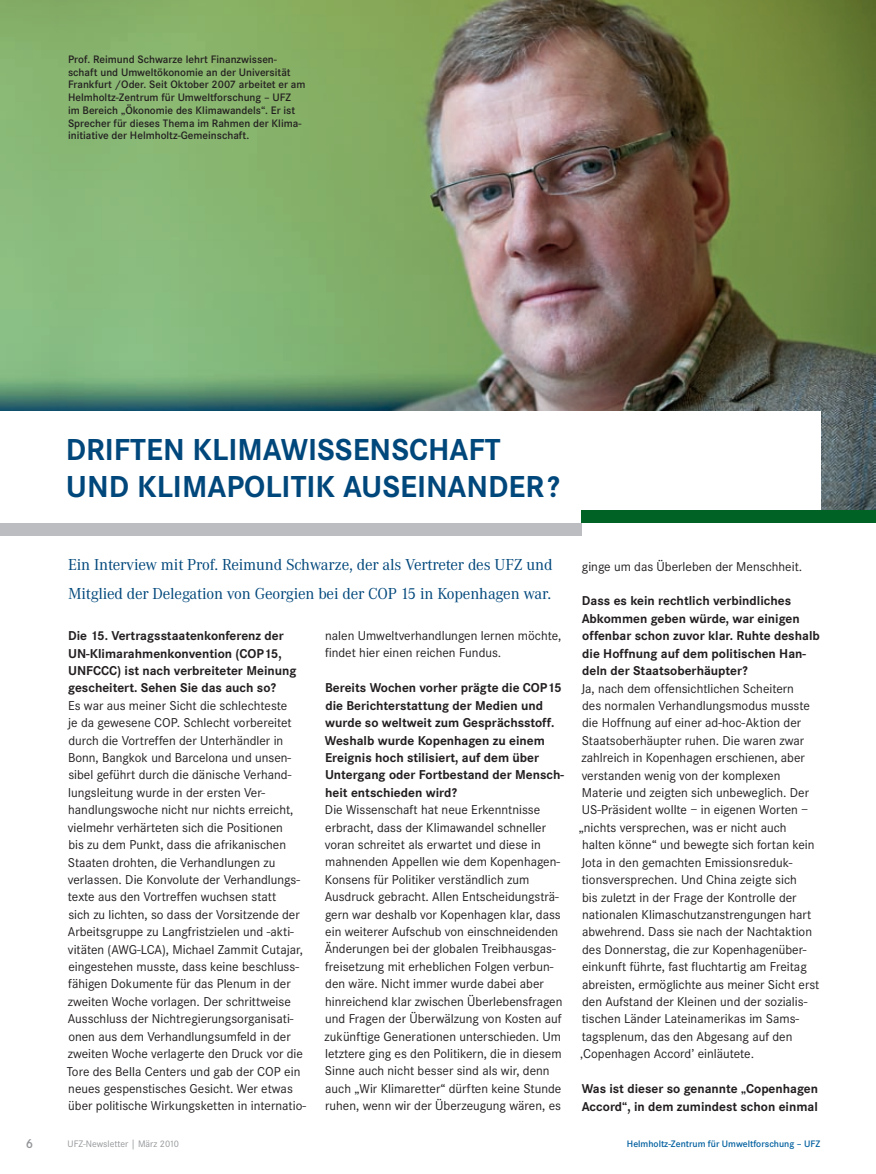
<style>
.page{position:relative;width:876px;height:1174px;background:#fff}
.page>*{position:absolute;margin:0;border:0;box-sizing:border-box;transform-origin:0 0}
.t1{font:700 31.5px "Corporate S";color:#00477b}
.t2{font:16.5px/28.5px "Corporate A";letter-spacing:-.01em;color:#00477b}
.t3{font:600 13.5px "Corporate S";color:#939598}
.t4{font:13.35px/17.4px "Corporate S";color:#231f20}
.t5{font:700 13.35px/17.4px "Corporate S";color:#231f20}
.t6{font:600 11.25px/12.8px "Corporate S";color:#231f20}
.t7{font:600 9.75px "Corporate S";color:#005f9f}
.t8{font:9.75px "Corporate S";color:#939598}
</style>
<div class="page">
<img style="left:0;top:0;width:876px;height:510px">
<div style="left:0;top:411px;width:821px;height:115px;background:#fff"></div>
<div style="left:582px;top:510px;width:294px;height:13px;background:#006224"></div>
<div style="left:0;top:523px;width:582px;height:12px;background:#bcbdc0"></div>
<p class="t6" style="left:68px;top:53px;width:239px">Prof. Reimund Schwarze lehrt Finanzwissen&shy;schaft und Umweltökonomie an der Universität Frankfurt /Oder. Seit Oktober 2007 arbeitet er am Helmholtz-Zentrum für Umweltforschung – UFZ im Bereich „Ökonomie des Klimawandels“. Er ist Sprecher für dieses Thema im Rahmen der Klima&shy;initiative der Helmholtz-Gemeinschaft.</p>
<h1 class="t1" style="left:66px;top:431px;width:66px">Driften</h1>
<h1 class="t1" style="left:193px;top:431px;width:69px">Klimaw</h1>
<h1 class="t1" style="left:308px;top:431px;width:29px">issensc</h1>
<h1 class="t1" style="left:428px;top:431px;width:40px">haft</h1>
<h1 class="t1" style="left:66px;top:469px;width:137px">un d Klimap</h1>
<h1 class="t1" style="left:244px;top:469px;width:119px">olitik ause</h1>
<h1 class="t1" style="left:417px;top:469px;width:30px">inan</h1>
<h1 class="t1" style="left:488px;top:469px;width:73px">der?</h1>
<p class="t2" style="left:68px;top:551px;width:486px">Ein Interview mit Prof. Reimund Schwarze, der als Vertreter des UFZ und<br>Mitglied der Delegation von Georgien bei der COP 15 in Kopenhagen war.</p>
<p class="t5" style="left:68px;top:627px;width:230px">Die 15. Vertragsstaatenkonferenz der UN-Klimarahmenkonvention (COP15, UNFCCC) ist nach verbreiteter Meinung gescheitert. Sehen Sie das auch so?</p>
<p class="t4" style="left:67px;top:697px;width:241px">Es war aus meiner Sicht die schlechteste<br>je da gewesene COP. Schlecht vorbereitet durch die Vortreffen der Unterhändler in Bonn, Bangkok und Barcelona und unsen&shy;sibel geführt durch die dänische Verhand&shy;lungsleitung wurde in der ersten Ver&shy;handlungswoche nicht nur nichts erreicht, vielmehr verhärteten sich die Positionen<br>bis zu dem Punkt, dass die afrikanischen Staaten drohten, die Verhandlungen zu verlassen. Die Konvolute der Verhandlungs&shy;texte aus den Vortreffen wuchsen statt<br>sich zu lichten, so dass der Vorsitzende der Arbeitsgruppe zu Langfristzielen und -akti&shy;vitäten (AWG-LCA), Michael Zammit Cutajar, eingestehen musste, dass keine beschluss&shy;fähigen Dokumente für das Plenum in der zweiten Woche vorlagen. Der schrittweise Ausschluss der Nichtregierungsorganisati&shy;onen aus dem Verhandlungsumfeld in der zweiten Woche verlagerte den Druck vor die Tore des Bella Centers und gab der COP ein neues gespenstisches Gesicht. Wer etwas über politische Wirkungsketten in internatio-</p>
<p class="t4" style="left:325px;top:627px;width:238px">nalen Umweltverhandlungen lernen möchte, findet hier einen reichen Fundus.</p>
<p class="t5" style="left:325px;top:679px;width:241px">Bereits Wochen vorher prägte die COP15 die Berichterstattung der Medien und wurde so weltweit zum Gesprächsstoff.<br>Weshalb wurde Kopenhagen zu einem Ereignis hoch stilisiert, auf dem über Untergang oder Fortbestand der Mensch&shy;heit entschieden wird?</p>
<p class="t4" style="left:325px;top:801px;width:239px">Die Wissenschaft hat neue Erkenntnisse erbracht, dass der Klimawandel schneller voran schreitet als erwartet und diese in mahnenden Appellen wie dem Kopenhagen-Konsens für Politiker verständlich zum Ausdruck gebracht. Allen Entscheidungsträ&shy;gern war deshalb vor Kopenhagen klar, dass ein weiterer Aufschub von einschneidenden Änderungen bei der globalen Treibhausgas&shy;freisetzung mit erheblichen Folgen verbun&shy;den wäre. Nicht immer wurde dabei aber hinreichend klar zwischen Überlebensfragen und Fragen der Überwälzung von Kosten auf zukünftige Generationen unterschieden. Um letztere ging es den Politikern, die in diesem Sinne auch nicht besser sind als wir, denn auch „Wir Klimaretter“ dürften keine Stunde ruhen, wenn wir der Überzeugung wären, es</p>
<p class="t4" style="left:582px;top:558px;width:222px">ginge um das Überleben der Menschheit.</p>
<p class="t5" style="left:582px;top:592px;width:240px">Dass es kein rechtlich verbindliches Abkommen geben würde, war einigen offenbar schon zuvor klar. Ruhte deshalb die Hoffnung auf dem politischen Han&shy;deln der Staatsoberhäupter?</p>
<p class="t4" style="left:579px;top:679px;width:242px">Ja, nach dem offensichtlichen Scheitern<br>des normalen Verhandlungsmodus musste die Hoffnung auf einer ad-hoc-Aktion der Staatsoberhäupter ruhen. Die waren zwar zahlreich in Kopenhagen erschienen, aber verstanden wenig von der komplexen Materie und zeigten sich unbeweglich. Der US-Präsident wollte – in eigenen Worten – „nichts versprechen, was er nicht auch halten könne“ und bewegte sich fortan kein Jota in den gemachten Emissionsreduk&shy;tionsversprechen. Und China zeigte sich<br>bis zuletzt in der Frage der Kontrolle der nationalen Klimaschutzanstrengungen hart abwehrend. Dass sie nach der Nachtaktion des Donnerstag, die zur Kopenhagenüber&shy;einkunft führte, fast fluchtartig am Freitag abreisten, ermöglichte aus meiner Sicht erst den Aufstand der Kleinen und der sozialis&shy;tischen Länder Lateinamerikas im Sams&shy;tagsplenum, das den Abgesang auf den ‚Copenhagen Accord’ einläutete.</p>
<p class="t5" style="left:582px;top:1080px;width:238px">Was ist dieser so genannte „Copenhagen<br>Accord“, in dem zumindest schon einmal</p>
<p class="t3" style="left:26px;top:1136px;width:9px">6</p>
<p class="t8" style="left:68px;top:1138px;width:113px">UFZ-Newsletter | März 2010</p>
<p class="t7" style="left:627px;top:1138px;width:195px">Helmholtz-Zentrum für Umweltforschung – UFZ</p>
</div>
